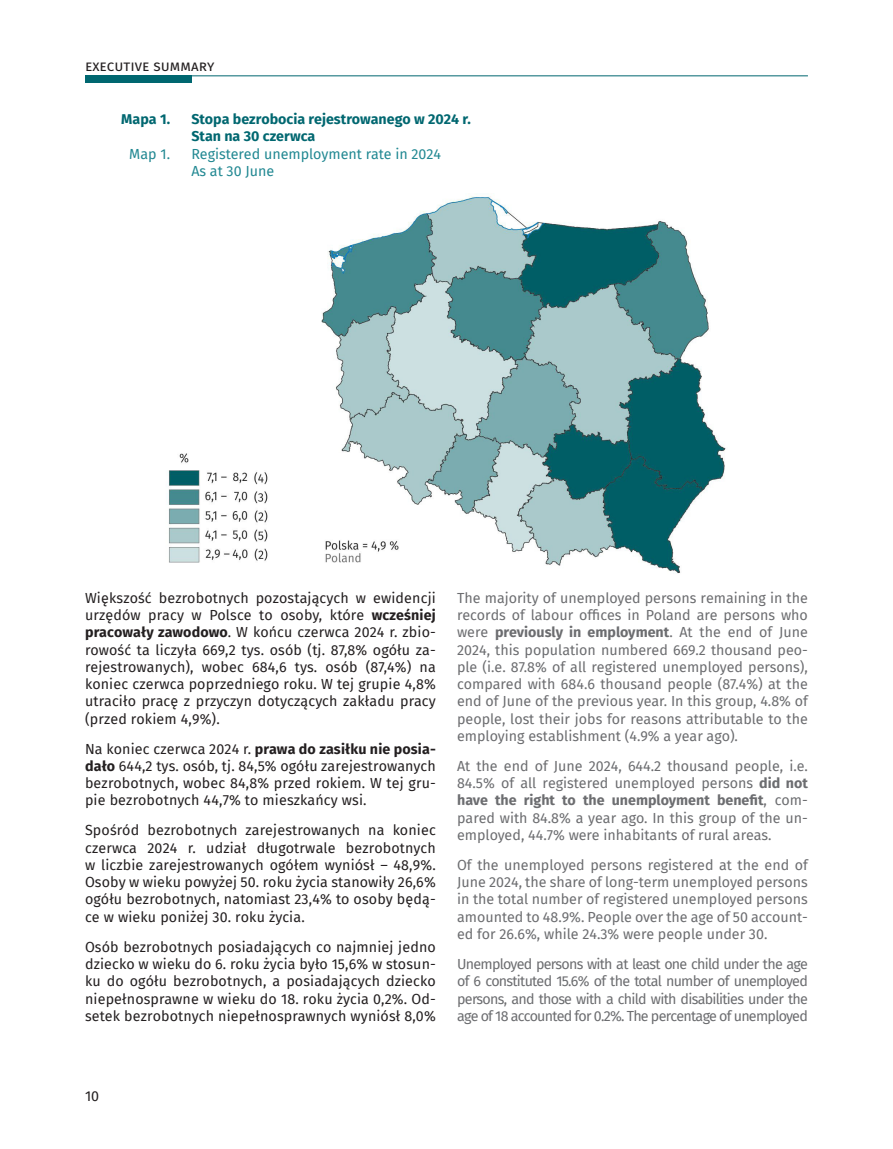
<style>
.page{position:relative;width:893px;height:1149px;background:#fff}
.page>*{position:absolute;margin:0;border:0;box-sizing:border-box;transform-origin:0 0}
.t1{font:15px "Fira Sans";color:#231f20}
.tekst_ang{font:14.25px/17.2px "Fira Sans";color:#6c6d70;text-align:justify}
.tekst_pl{font:14.25px/17.2px "Fira Sans";letter-spacing:.01em;color:#231f20;text-align:justify}
.tyt_mapy_PL{font:700 14.25px "Fira Sans";color:#006770}
.tyt_mapy_ANG{font:14.25px "Fira Sans";color:#218892}
.tyt_mapy_stan_PL{font:700 14.25px "Fira Sans";color:#006770}
.tyt_mapy_stan_ANG{font:14.25px "Fira Sans";color:#218892}
.s1{font-weight:700}
</style>
<div class="page">
<hr style="left:191px;top:75px;width:617px;height:1px;background:#006770">
<div style="left:85px;top:75px;width:106px;height:8px;background:#006770"></div>
<img style="left:168px;top:196px;width:558px;height:378px">
<p class="t1" style="left:85px;top:54px;width:131px">executive summary</p>
<p class="tyt_mapy_PL" style="left:121px;top:107px;width:50px">Mapa 1.</p>
<p class="tyt_mapy_PL" style="left:191px;top:107px;width:281px">Stopa bezrobocia rejestrowanego w 2024 r.</p>
<p class="tyt_mapy_stan_PL" style="left:191px;top:124px;width:125px">Stan na 30 czerwca</p>
<p class="tyt_mapy_ANG" style="left:129px;top:143px;width:42px">Map 1.</p>
<p class="tyt_mapy_ANG" style="left:191px;top:143px;width:251px">Registered unemployment rate in 2024</p>
<p class="tyt_mapy_stan_ANG" style="left:191px;top:160px;width:84px">As at 30 June</p>
<p class="tekst_pl" style="left:85px;top:588px;width:352px">Większość bezrobotnych pozostających w ewidencji urzędów pracy w Polsce to osoby, które <span class="s1">wcześniej pracowały zawodowo</span>. W końcu czerwca 2024 r. zbio&shy;rowość ta liczyła 669,2 tys. osób (tj. 87,8% ogółu za&shy;rejestrowanych), wobec 684,6 tys. osób (87,4%) na koniec czerwca poprzedniego roku. W tej grupie 4,8% utraciło pracę z przyczyn dotyczących zakładu pracy (przed rokiem 4,9%).</p>
<p class="tekst_pl" style="left:85px;top:739px;width:352px">Na koniec czerwca 2024 r. <span class="s1">prawa do zasiłku nie posia&shy;dało</span> 644,2 tys. osób, tj. 84,5% ogółu zarejestrowanych bezrobotnych, wobec 84,8% przed rokiem. W tej gru&shy;pie bezrobotnych 44,7% to mieszkańcy wsi.</p>
<p class="tekst_pl" style="left:85px;top:821px;width:352px">Spośród bezrobotnych zarejestrowanych na koniec czerwca 2024 r. udział długotrwale bezrobotnych w liczbie zarejestrowanych ogółem wyniósł – 48,9%.<br>Osoby w wieku powyżej 50. roku życia stanowiły 26,6% ogółu bezrobotnych, natomiast 23,4% to osoby będą&shy;ce w wieku poniżej 30. roku życia.</p>
<p class="tekst_pl" style="left:85px;top:937px;width:352px">Osób bezrobotnych posiadających co najmniej jedno dziecko w wieku do 6. roku życia było 15,6% w stosun&shy;ku do ogółu bezrobotnych, a posiadających dziecko niepełnosprawne w wieku do 18. roku życia 0,2%. Od&shy;setek bezrobotnych niepełnosprawnych wyniósł 8,0%</p>
<p class="tekst_ang" style="left:457px;top:588px;width:352px">The majority of unemployed persons remaining in the records of labour offices in Poland are persons who were <span class="s1">previously in employment</span>. At the end of June 2024, this population numbered 669.2 thousand peo&shy;ple (i.e. 87.8% of all registered unemployed persons), compared with 684.6 thousand people (87.4%) at the end of June of the previous year. In this group, 4.8% of people, lost their jobs for reasons attributable to the employing establishment (4.9% a year ago).</p>
<p class="tekst_ang" style="left:457px;top:756px;width:352px">At the end of June 2024, 644.2 thousand people, i.e.<br>84.5% of all registered unemployed persons <span class="s1">did not have the right to the unemployment benefit</span>, com&shy;pared with 84.8% a year ago. In this group of the un&shy;employed, 44.7% were inhabitants of rural areas.</p>
<p class="tekst_ang" style="left:457px;top:855px;width:352px">Of the unemployed persons registered at the end of June 2024, the share of long-term unemployed persons in the total number of registered unemployed persons amounted to 48.9%. People over the age of 50 account&shy;ed for 26.6%, while 24.3% were people under 30.</p>
<p class="tekst_ang" style="left:457px;top:954px;width:352px">Unemployed persons with at least one child under the age of 6 constituted 15.6% of the total number of unemployed persons, and those with a child with disabilities under the age of 18 accounted for 0.2%. The percentage of unemployed</p>
<p class="tekst_pl" style="left:85px;top:1086px;width:16px">10</p>
</div>
